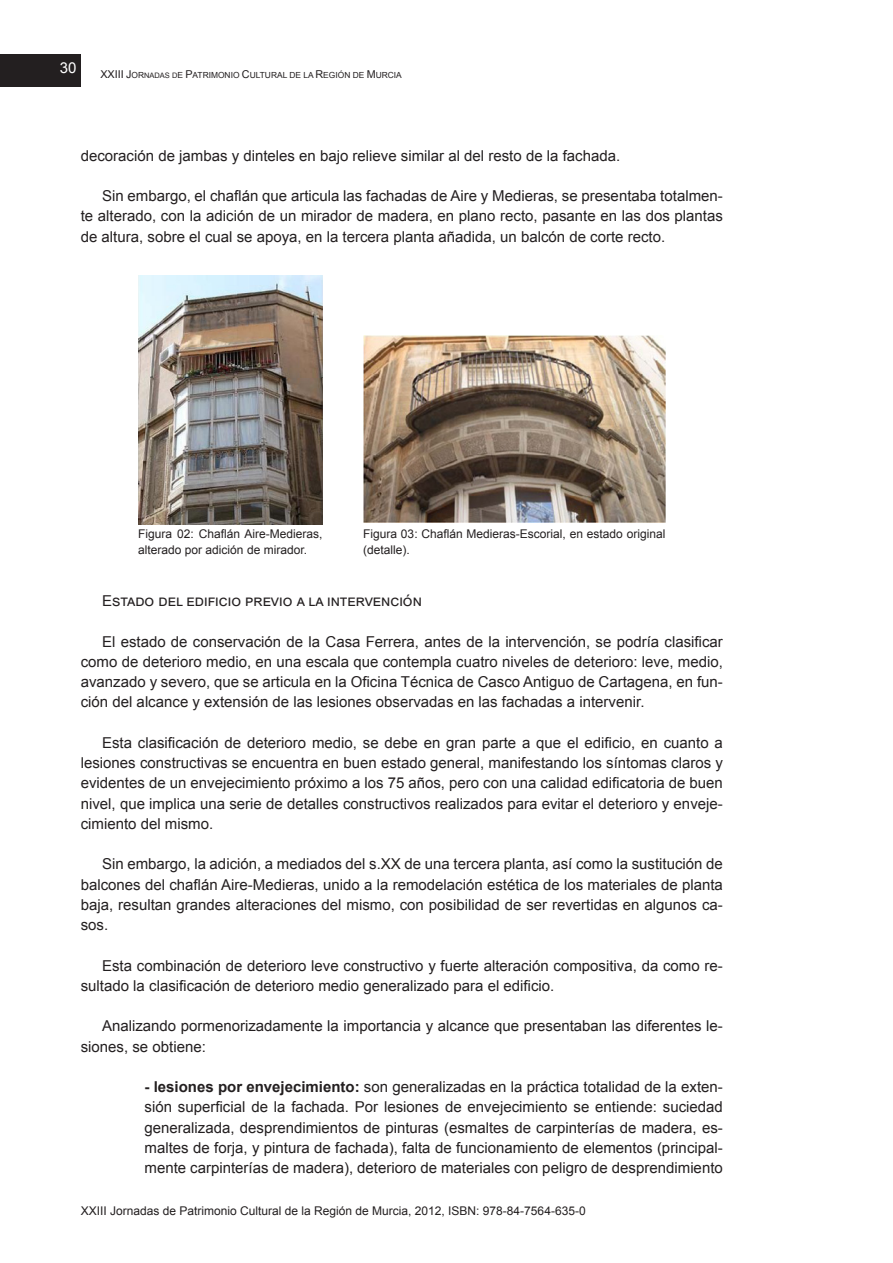
<style>
.page{position:relative;width:893px;height:1263px;background:#fff}
.page>*{position:absolute;margin:0;border:0;box-sizing:border-box;transform-origin:0 0}
.t1{font:15px/20.2px "Arial";color:#231f20;text-align:justify}
.t2{font:15px "Arial";color:#fff}
.t3{font:12px/16.5px "Arial";color:#231f20}
.t4{font:8.4px "Arial";color:#231f20}
.s1{font-size:10.8px}
.s2{font-size:7.5px}
.s3{font-weight:700}
</style>
<div class="page">
<div style="left:0;top:55px;width:80px;height:32px;background:#231f20"></div>
<img style="left:139px;top:276px;width:184px;height:248px">
<img style="left:364px;top:336px;width:301px;height:186px">
<p class="t2" style="left:60px;top:57px;width:18px">30</p>
<p class="t4" style="left:100px;top:69px;width:303px"><span class="s1">XXIII J</span>OR<span class="s2">NADAS D</span>E <span class="s1">P</span>ATRIMONIO <span class="s1">C</span>ULTURAL DE LA <span class="s1">R</span>EGIÓN DE <span class="s1">M</span>URCIA</p>
<p class="t1" style="left:81px;top:145px;width:541px">decoración de jambas y dinteles en bajo relieve similar al del resto de la fachada.</p>
<p class="t1" style="left:81px;top:186px;width:644px;text-indent:21px">Sin embargo, el chaflán que articula las fachadas de Aire y Medieras, se presentaba totalmen&shy;te alterado, con la adición de un mirador de madera, en plano recto, pasante en las dos plantas de altura, sobre el cual se apoya, en la tercera planta añadida, un balcón de corte recto.</p>
<p class="t3" style="left:138px;top:525px;width:186px">Figura 02: Chaflán Aire-Medieras, alterado por adición de mirador.</p>
<p class="t3" style="left:363px;top:525px;width:304px">Figura 03: Chaflán Medieras-Escorial, en estado original (detalle).</p>
<p class="t1" style="left:102px;top:591px;width:321px">Estado del edificio previo a la intervención</p>
<p class="t1" style="left:81px;top:631px;width:644px;text-indent:21px">El estado de conservación de la Casa Ferrera, antes de la intervención, se podría clasificar como de deterioro medio, en una escala que contempla cuatro niveles de deterioro: leve, medio, avanzado y severo, que se articula en la Oficina Técnica de Casco Antiguo de Cartagena, en fun&shy;ción del alcance y extensión de las lesiones observadas en las fachadas a intervenir.</p>
<p class="t1" style="left:81px;top:732px;width:644px;text-indent:21px">Esta clasificación de deterioro medio, se debe en gran parte a que el edificio, en cuanto a lesiones constructivas se encuentra en buen estado general, manifestando los síntomas claros y evidentes de un envejecimiento próximo a los 75 años, pero con una calidad edificatoria de buen nivel, que implica una serie de detalles constructivos realizados para evitar el deterioro y enveje&shy;cimiento del mismo.</p>
<p class="t1" style="left:81px;top:854px;width:644px;text-indent:21px">Sin embargo, la adición, a mediados del s.XX de una tercera planta, así como la sustitución de balcones del chaflán Aire-Medieras, unido a la remodelación estética de los materiales de planta baja, resultan grandes alteraciones del mismo, con posibilidad de ser revertidas en algunos ca&shy;sos.</p>
<p class="t1" style="left:81px;top:955px;width:644px;text-indent:21px">Esta combinación de deterioro leve constructivo y fuerte alteración compositiva, da como re&shy;sultado la clasificación de deterioro medio generalizado para el edificio.</p>
<p class="t1" style="left:81px;top:1016px;width:644px;text-indent:21px">Analizando pormenorizadamente la importancia y alcance que presentaban las diferentes le&shy;siones, se obtiene:</p>
<p class="t1" style="left:145px;top:1077px;width:580px"><span class="s3">- lesiones por envejecimiento:</span> son generalizadas en la práctica totalidad de la exten&shy;sión superficial de la fachada. Por lesiones de envejecimiento se entiende: suciedad generalizada, desprendimientos de pinturas (esmaltes de carpinterías de madera, es&shy;maltes de forja, y pintura de fachada), falta de funcionamiento de elementos (principal&shy;mente carpinterías de madera), deterioro de materiales con peligro de desprendimiento</p>
<p class="t3" style="left:81px;top:1202px;width:506px">XXIII Jornadas de Patrimonio Cultural de la Región de Murcia, 2012, ISBN: 978-84-7564-635-0</p>
</div>
